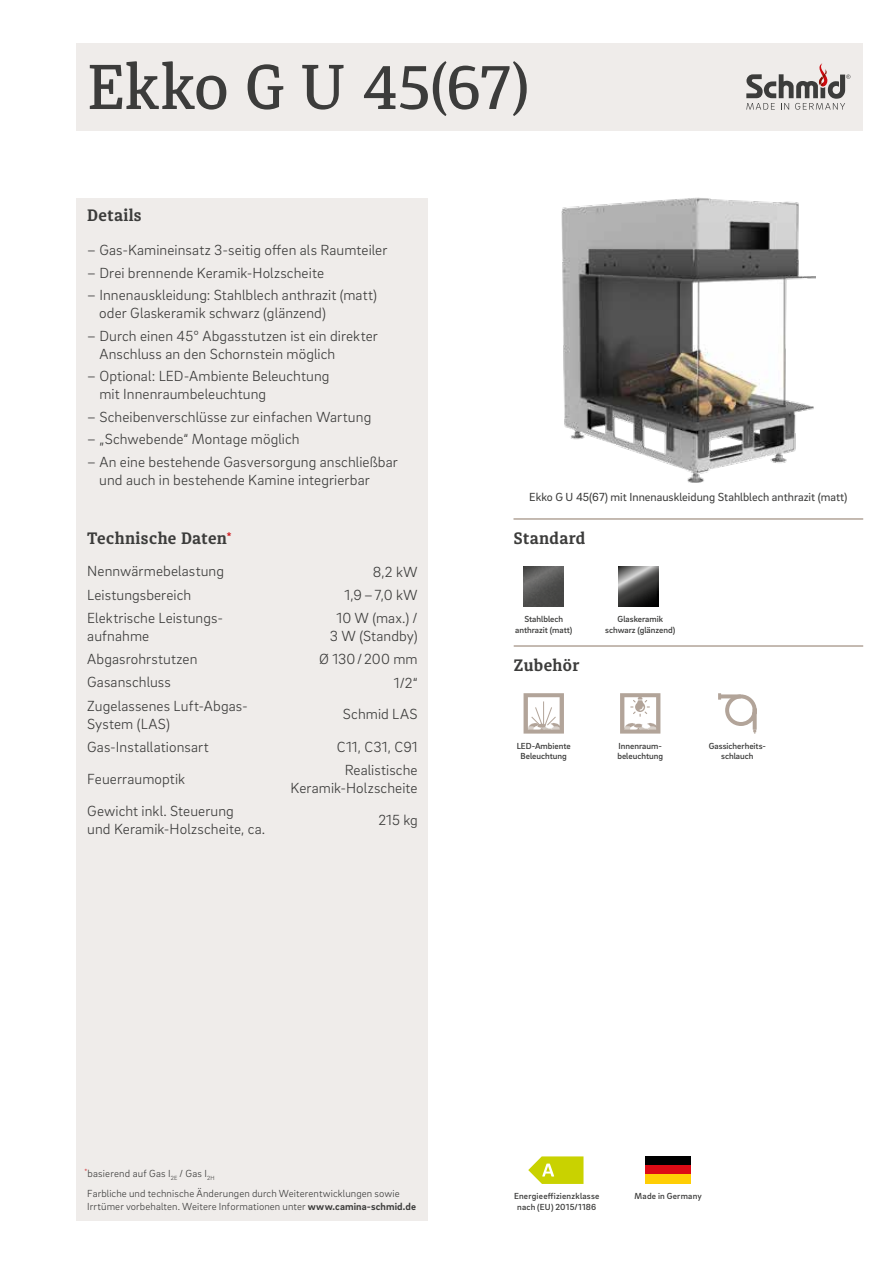
<style>
.page{position:relative;width:893px;height:1263px;background:#fff}
.page>*{position:absolute;margin:0;border:0;box-sizing:border-box;transform-origin:0 0}
.t1{font:500 63px "Diaria Pro";letter-spacing:-.01em;color:#3c3c3b}
.t2{font:700 16.5px "Diaria Pro";letter-spacing:.025em;color:#3c3c3b}
.t3{font:300 15px/18px "Brix Sans";letter-spacing:.005em;color:#3c3c3b}
.t4{font:12px "Brix Sans";color:#3c3c3b}
.t5{font:300 10.5px "Brix Sans";letter-spacing:.01em;color:#3c3c3b}
.t6{font:500 9px/10.8px "Brix Sans";color:#3c3c3b;text-align:center}
.t7{font:500 9px/10.8px "Brix Sans";letter-spacing:.025em;color:#3c3c3b;text-align:center}
.s1{font-weight:700}
</style>
<div class="page">
<div style="left:77px;top:198px;width:351px;height:1022px;background:#efecea"></div>
<div style="left:77px;top:43px;width:786px;height:87px;background:#efecea"></div>
<svg style="left:746px;top:63px;width:104px;height:47px"></svg>
<div style="left:645px;top:1156px;width:46px;height:28px;background:#000"></div>
<div style="left:645px;top:1165px;width:46px;height:19px;background:#dd0b15"></div>
<div style="left:645px;top:1175px;width:46px;height:9px;background:#ffce05"></div>
<svg style="left:528px;top:1156px;width:55px;height:28px;background:#d3da30"></svg>
<img style="left:561px;top:198px;width:255px;height:284px">
<hr style="left:513px;top:518px;width:350px;height:2px;background:#b2a499">
<hr style="left:514px;top:645px;width:349px;height:2px;background:#b2a499">
<img style="left:524px;top:567px;width:40px;height:40px">
<img style="left:618px;top:567px;width:40px;height:40px">
<svg style="left:524px;top:693px;width:40px;height:41px"></svg>
<svg style="left:620px;top:693px;width:40px;height:41px"></svg>
<svg style="left:718px;top:693px;width:39px;height:40px"></svg>
<h1 class="t1" style="left:87px;top:49px;width:444px">Ekko G U 45(67)</h1>
<p class="t2" style="left:87px;top:205px;width:56px">Details</p>
<p class="t3" style="left:87px;top:241px;width:302px">– Gas-Kamineinsatz 3-seitig offen als Raumteiler</p>
<p class="t3" style="left:87px;top:263px;width:238px">– Drei brennende Keramik-Holzscheite</p>
<p class="t3" style="left:99px;top:286px;width:279px;text-indent:-12px">– Innenauskleidung: Stahlblech anthrazit (matt) oder Glaskeramik schwarz (glänzend)</p>
<p class="t3" style="left:99px;top:326px;width:280px;text-indent:-12px">– Durch einen 45° Abgasstutzen ist ein direkter<br>Anschluss an den Schornstein möglich</p>
<p class="t3" style="left:99px;top:367px;width:232px;text-indent:-12px">– Optional: LED-Ambiente Beleuchtung mit Innenraumbeleuchtung</p>
<p class="t3" style="left:87px;top:407px;width:286px">– Scheibenverschlüsse zur einfachen Wartung</p>
<p class="t3" style="left:87px;top:430px;width:214px">– „Schwebende“ Montage möglich</p>
<p class="t3" style="left:99px;top:452px;width:300px;text-indent:-12px">– An eine bestehende Gasversorgung anschließbar und auch in bestehende Kamine integrierbar</p>
<p class="t2" style="left:87px;top:528px;width:146px">Technische Daten<sup>*</sup></p>
<p class="t3" style="left:87px;top:559px;width:138px;line-height:23.4px">Nennwärmebelastung<br>Leistungsbereich<br>Elektrische Leistungs-</p>
<p class="t3" style="left:87px;top:624px;width:162px;line-height:23.1px">aufnahme<br>Abgasrohrstutzen<br>Gasanschluss<br>Zugelassenes Luft-Abgas-</p>
<p class="t3" style="left:87px;top:711px;width:123px;line-height:23.1px">System (LAS)<br>Gas-Installationsart</p>
<p class="t3" style="left:87px;top:762px;width:148px;line-height:32px">Feuerraumoptik<br>Gewicht inkl. Steuerung</p>
<p class="t3" style="left:87px;top:819px;width:180px">und Keramik-Holzscheite, ca.</p>
<p class="t3" style="left:336px;top:559px;width:83px;line-height:23.2px;text-align:right">8,2 kW<br>1,9–7,0 kW<br>10 W (max.) /</p>
<p class="t3" style="left:319px;top:624px;width:100px;line-height:23.2px;text-align:right">3 W (Standby)<br>Ø 130/200 mm<br>1/2“</p>
<p class="t3" style="left:337px;top:698px;width:82px;line-height:32.2px;text-align:center">Schmid LAS<br>C11, C31, C91</p>
<p class="t3" style="left:291px;top:760px;width:129px;text-align:right">Realistische<br>Keramik-Holzscheite</p>
<p class="t3" style="left:379px;top:810px;width:41px">215 kg</p>
<p class="t4" style="left:529px;top:489px;width:320px">Ekko G U 45(67) mit Innenauskleidung Stahlblech anthrazit (matt)</p>
<p class="t2" style="left:514px;top:528px;width:73px">Standard</p>
<p class="t6" style="left:515px;top:613px;width:59px">Stahlblech anthrazit (matt)</p>
<p class="t6" style="left:605px;top:613px;width:71px">Glaskeramik schwarz (glänzend)</p>
<p class="t2" style="left:514px;top:655px;width:67px">Zubehör</p>
<p class="t6" style="left:517px;top:740px;width:56px">LED-Ambiente<br>Beleuchtung</p>
<p class="t6" style="left:709px;top:740px;width:59px">Gassicherheits&shy;schlauch</p>
<p class="t6" style="left:617px;top:740px;width:47px;text-align:left">Innenraum&shy;beleuchtung</p>
<p class="t5" style="left:85px;top:1166px;width:131px"><sup>*</sup>basierend auf Gas I<sub>2E</sub> / Gas I<sub>2H</sub></p>
<p class="t5" style="left:87px;top:1187px;width:314px">Farbliche und technische Änderungen durch Weiterentwicklungen sowie</p>
<p class="t7" style="left:635px;top:1190px;width:69px">Made in Germany</p>
<p class="t5" style="left:87px;top:1199px;width:330px">Irrtümer vorbehalten. Weitere Informationen unter <span class="s1">www.camina-schmid.de</span></p>
<p class="t7" style="left:514px;top:1190px;width:87px">Energieeffizienzklasse nach (EU) 2015/1186</p>
</div>
